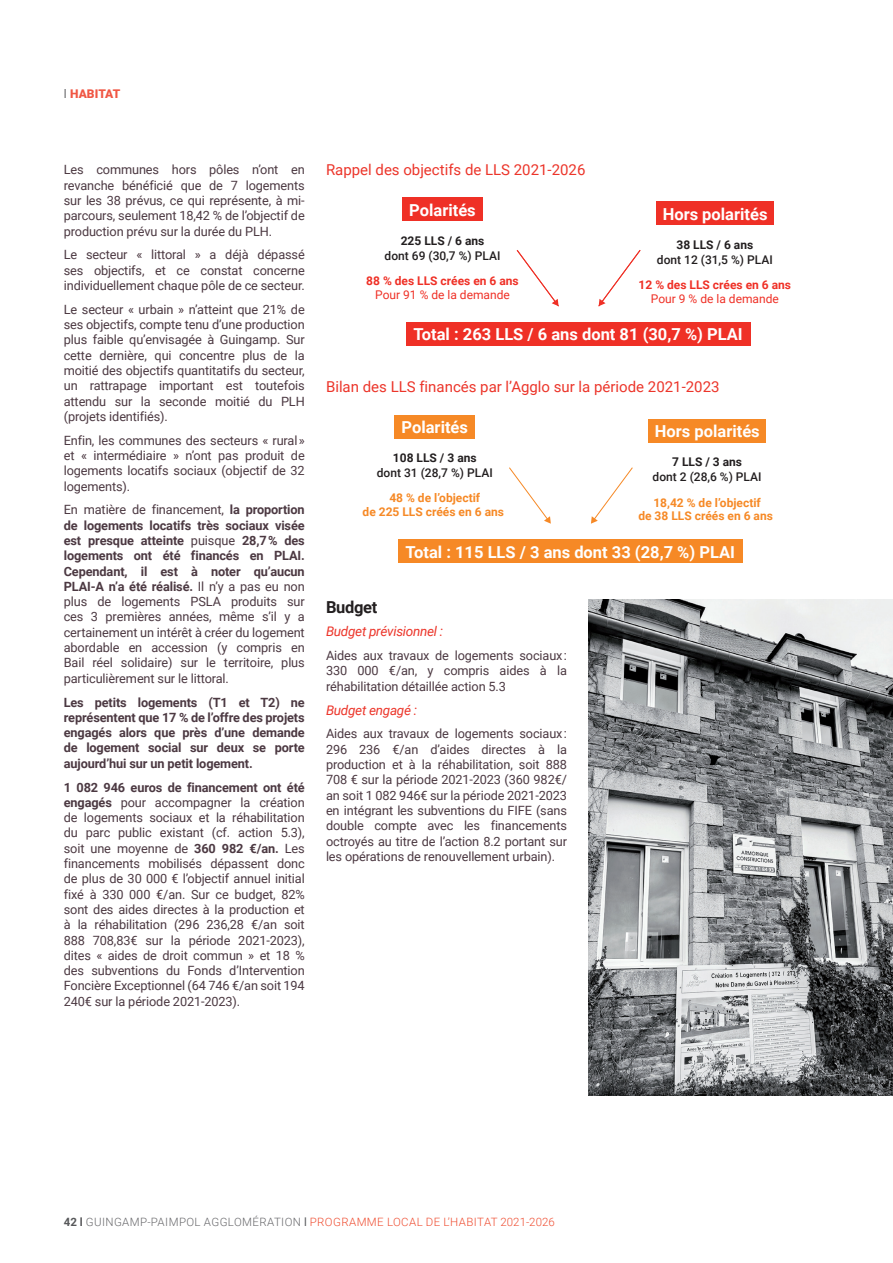
<style>
.page{position:relative;width:893px;height:1263px;background:#fff}
.page>*{position:absolute;margin:0;border:0;box-sizing:border-box;transform-origin:0 0}
.t1{font:700 16.5px "Roboto";color:#fff}
.t2{font:700 16.5px "Roboto";letter-spacing:-.02em;color:#231f20}
.t3{font:15px "Roboto";color:#ec352a}
.t4{font:italic 13.5px "Roboto";letter-spacing:-.02em;color:#ec352a}
.t5{font:12.75px/15.3px "Roboto";letter-spacing:-.01em;color:#4c3942;text-align:justify}
.t6{font:700 12.75px/15.3px "Roboto";letter-spacing:-.01em;color:#4c3942;text-align:justify}
.t7{font:700 12px/13.5px "Roboto";color:#f68926;text-align:center}
.t8{font:500 12px "Roboto";color:#231f20}
.t9{font:700 12px "Roboto";color:#231f20}
.t10{font:700 12px "Roboto";color:#ef3026}
.t11{font:12px "Roboto";color:#ef3026}
.t12{font:900 12px "Roboto";color:#f05744}
.t13{font:300 11.55px "Roboto";letter-spacing:.035em;color:#ef4e32}
.s1{font-weight:400;color:#69696c}
.s2{font-weight:700}
.s3{font-weight:700;color:#57585a}
.s4{color:#69696c}
.s5{font-weight:400;color:#57585a}
</style>
<div class="page">
<div style="left:402px;top:198px;width:81px;height:23px;background:#ef3026"></div>
<div style="left:406px;top:322px;width:345px;height:23px;background:#ef3026"></div>
<div style="left:656px;top:202px;width:118px;height:23px;background:#ef3026"></div>
<svg style="left:516px;top:250px;width:43px;height:56px"></svg>
<svg style="left:599px;top:250px;width:42px;height:56px"></svg>
<div style="left:395px;top:415px;width:80px;height:23px;background:#f68926"></div>
<div style="left:398px;top:540px;width:345px;height:23px;background:#f68926"></div>
<div style="left:648px;top:419px;width:118px;height:24px;background:#f68926"></div>
<svg style="left:509px;top:467px;width:42px;height:57px"></svg>
<svg style="left:591px;top:467px;width:42px;height:57px"></svg>
<img style="left:588px;top:600px;width:305px;height:495px">
<p class="t12" style="left:64px;top:85px;width:58px"><span class="s1">l</span> HABITAT</p>
<p class="t5" style="left:64px;top:162px;width:242px">Les communes hors pôles n’ont en revanche bénéficié que de 7 logements sur les 38 prévus, ce qui représente, à mi&shy;parcours, seulement 18,42 % de l’objectif de production prévu sur la durée du PLH.</p>
<p class="t5" style="left:64px;top:247px;width:242px">Le secteur « littoral » a déjà dépassé ses objectifs, et ce constat concerne individuellement chaque pôle de ce secteur.</p>
<p class="t5" style="left:64px;top:301px;width:242px">Le secteur « urbain » n’atteint que 21% de ses objectifs, compte tenu d’une production plus faible qu’envisagée à Guingamp. Sur cette dernière, qui concentre plus de la moitié des objectifs quantitatifs du secteur, un rattrapage important est toutefois attendu sur la seconde moitié du PLH (projets identifiés).</p>
<p class="t5" style="left:64px;top:432px;width:242px">Enfin, les communes des secteurs « rural » et « intermédiaire » n’ont pas produit de logements locatifs sociaux (objectif de 32 logements).</p>
<p class="t5" style="left:64px;top:502px;width:242px">En matière de financement, <span class="s2">la proportion de logements locatifs très sociaux visée est presque atteinte</span> puisque <span class="s2">28,7 % des logements ont été financés en PLAI.<br>Cependant, il est à noter qu’aucun PLAI-A n’a été réalisé.</span> Il n’y a pas eu non plus de logements PSLA produits sur ces 3 premières années, même s’il y a certainement un intérêt à créer du logement abordable en accession (y compris en Bail réel solidaire) sur le territoire, plus particulièrement sur le littoral.</p>
<p class="t6" style="left:64px;top:694px;width:242px">Les petits logements (T1 et T2) ne représentent que 17 % de l’offre des projets engagés alors que près d’une demande de logement social sur deux se porte aujourd’hui sur un petit logement.</p>
<p class="t5" style="left:64px;top:779px;width:243px"><span class="s2">1 082 946 euros de financement ont été engagés</span> pour accompagner la création de logements sociaux et la réhabilitation du parc public existant (cf. action 5.3), soit une moyenne de <span class="s2">360 982 €/an.</span> Les financements mobilisés dépassent donc de plus de 30 000 € l’objectif annuel initial fixé à 330 000 €/an. Sur ce budget, 82% sont des aides directes à la production et à la réhabilitation (296 236,28 €/an soit 888 708,83€ sur la période 2021-2023), dites « aides de droit commun » et 18 % des subventions du Fonds d’Intervention Foncière Exceptionnel (64 746 €/an soit 194<br>240€ sur la période 2021-2023).</p>
<p class="t3" style="left:326px;top:159px;width:261px">Rappel des objectifs de LLS 2021-2026</p>
<p class="t1" style="left:409px;top:198px;width:68px">Polarités</p>
<p class="t1" style="left:663px;top:202px;width:106px">Hors polarités</p>
<p class="t9" style="left:401px;top:232px;width:85px">225 LLS / 6 ans</p>
<p class="t8" style="left:385px;top:247px;width:117px">dont 69 (30,7 %) PLAI</p>
<p class="t9" style="left:676px;top:236px;width:78px">38 LLS / 6 ans</p>
<p class="t8" style="left:657px;top:251px;width:117px">dont 12 (31,5 %) PLAI</p>
<p class="t10" style="left:366px;top:272px;width:154px">88 % des LLS crées en 6 ans</p>
<p class="t11" style="left:375px;top:286px;width:136px">Pour 91 % de la demande</p>
<p class="t10" style="left:639px;top:277px;width:154px">12 % des LLS crées en 6 ans</p>
<p class="t11" style="left:651px;top:290px;width:129px">Pour 9 % de la demande</p>
<p class="t1" style="left:413px;top:323px;width:331px">Total : 263 LLS / 6 ans dont 81 (30,7 %) PLAI</p>
<p class="t3" style="left:326px;top:376px;width:395px">Bilan des LLS financés par l’Agglo sur la période 2021-2023</p>
<p class="t1" style="left:402px;top:416px;width:68px">Polarités</p>
<p class="t1" style="left:655px;top:420px;width:106px">Hors polarités</p>
<p class="t9" style="left:393px;top:449px;width:85px">108 LLS / 3 ans</p>
<p class="t8" style="left:377px;top:464px;width:117px">dont 31 (28,7 %) PLAI</p>
<p class="t9" style="left:672px;top:454px;width:71px">7 LLS / 3 ans</p>
<p class="t8" style="left:653px;top:469px;width:111px">dont 2 (28,6 %) PLAI</p>
<p class="t7" style="left:363px;top:491px;width:143px">48 % de l’objectif<br>de 225 LLS créés en 6 ans</p>
<p class="t7" style="left:638px;top:495px;width:136px">18,42 % de l’objectif<br>de 38 LLS créés en 6 ans</p>
<p class="t1" style="left:406px;top:540px;width:331px">Total : 115 LLS / 3 ans dont 33 (28,7 %) PLAI</p>
<p class="t2" style="left:326px;top:595px;width:53px">Budget</p>
<p class="t4" style="left:326px;top:622px;width:119px">Budget prévisionnel :</p>
<p class="t5" style="left:326px;top:647px;width:242px">Aides aux travaux de logements sociaux :<br>330 000 €/an, y compris aides à la réhabilitation détaillée action 5.3</p>
<p class="t4" style="left:326px;top:700px;width:93px">Budget engagé :</p>
<p class="t5" style="left:326px;top:726px;width:243px">Aides aux travaux de logements sociaux :<br>296 236 €/an d’aides directes à la production et à la réhabilitation, soit 888<br>708 € sur la période 2021-2023 (360 982€/ an soit 1 082 946€ sur la période 2021-2023 en intégrant les subventions du FIFE (sans double compte avec les financements octroyés au titre de l’action 8.2 portant sur les opérations de renouvellement urbain).</p>
<p class="t13" style="left:64px;top:1214px;width:492px"><span class="s3">42 l</span> <span class="s4">GUINGAMP-PAIMPOL AGGLOMÉRATION</span> <span class="s5">l</span> PROGRAMME LOCAL DE L’HABITAT 2021-2026</p>
</div>
